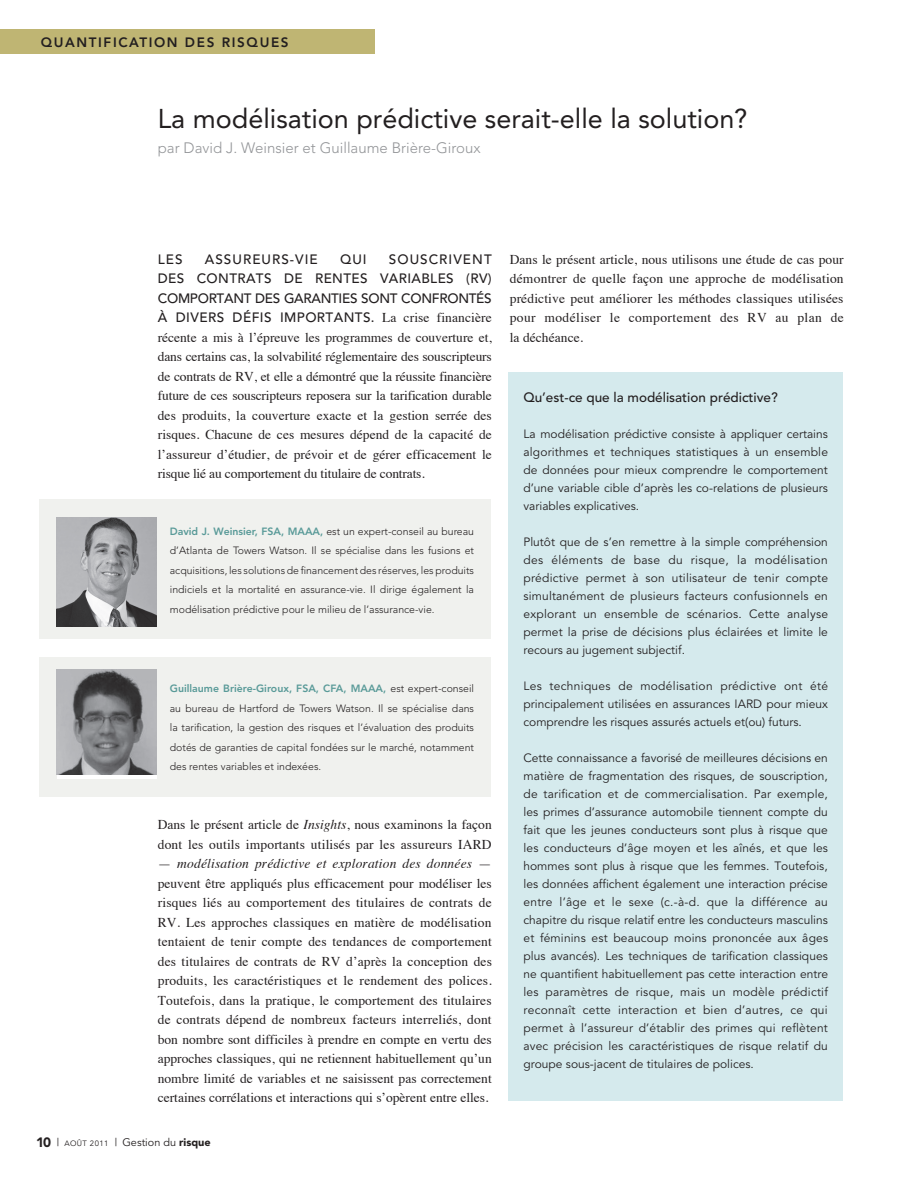
<style>
.page{position:relative;width:918px;height:1188px;background:#fff}
.page>*{position:absolute;margin:0;border:0;box-sizing:border-box;transform-origin:0 0}
.t1{font:27px "Avenir";color:#231f20}
.t2{font:300 15px "Avenir";color:#939598}
.t3{font:13.5px/19.5px "Times";color:#231f20;text-align:justify}
.t4{font:500 13.5px/19.5px "Avenir";letter-spacing:.03em;color:#231f20;text-align:justify}
.t5{font:800 13.5px "Avenir";letter-spacing:.12em;color:#231f20}
.t6{font:500 13.5px "Avenir";letter-spacing:.075em;color:#231f20}
.t7{font:12px/18px "Avenir";color:#231f20;text-align:justify}
.t8{font:10.8px "Avenir";color:#231f20}
.t9{font:300 10.5px/19.5px "Avenir";color:#231f20;text-align:justify}
.t10{font:800 10.5px "Avenir";color:#599a98}
.s1{font-family:"Times";font-weight:400}
.s2{font-weight:800;color:#599a98}
.s3{font-style:italic}
.s4{font-weight:900;font-size:13.5px}
.s5{font-size:7.8px}
.s6{font-weight:900}
</style>
<div class="page">
<div style="left:0;top:30px;width:375px;height:24px;background:#bfb573"></div>
<div style="left:40px;top:500px;width:451px;height:139px;background:#f0f1ee"></div>
<div style="left:40px;top:657px;width:451px;height:139px;background:#f0f1ee"></div>
<div style="left:508px;top:372px;width:335px;height:729px;background:#d5eaed"></div>
<img style="left:57px;top:518px;width:100px;height:109px">
<div style="left:57px;top:669px;width:100px;height:109px;background:linear-gradient(to right,#fff,#fff)"></div>
<img style="left:57px;top:669px;width:100px;height:105px">
<p class="t5" style="left:41px;top:34px;width:248px">Quantification des risques</p>
<h1 class="t1" style="left:158px;top:102px;width:591px">La modélisation prédictive serait-elle la solution?</h1>
<p class="t2" style="left:158px;top:139px;width:324px">par David J. Weinsier et Guillaume Brière-Giroux</p>
<p class="t4" style="left:158px;top:250px;width:336px;text-indent:231px">SOUSCRIVENT DES CONTRATS DE RENTES VARIABLES (RV)<br>COMPORTANT DES GARANTIES SONT CONFRONTÉS À DIVERS DÉFIS IMPORTANTS. <span class="s1">La crise financière</span></p>
<p class="t3" style="left:158px;top:327px;width:336px">récente a mis à l’épreuve les programmes de couverture et, dans certains cas, la solvabilité réglementaire des souscripteurs de contrats de RV, et elle a démontré que la réussite financière future de ces souscripteurs reposera sur la tarification durable des produits, la couverture exacte et la gestion serrée des risques. Chacune de ces mesures dépend de la capacité de l’assureur d’étudier, de prévoir et de gérer efficacement le risque lié au comportement du titulaire de contrats.</p>
<p class="t4" style="left:158px;top:250px;width:26px">LES</p>
<p class="t6" style="left:205px;top:252px;width:115px">ASSUREURS-VIE</p>
<p class="t4" style="left:340px;top:250px;width:28px">QUI</p>
<p class="t9" style="left:170px;top:521px;width:306px;text-indent:150px"><span class="s2">,</span> est un expert-conseil au bureau d’Atlanta de Towers Watson. Il se spécialise dans les fusions et acquisitions, les solutions de financement des réserves, les produits indiciels et la mortalité en assurance-vie. Il dirige également la modélisation prédictive pour le milieu de l’assurance-vie.</p>
<p class="t10" style="left:170px;top:525px;width:137px">David J. Weinsier, FSA, MAAA</p>
<p class="t10" style="left:170px;top:682px;width:161px">Guillaume Brière-Giroux, FSA, CFA</p>
<p class="t10" style="left:343px;top:682px;width:26px">, MAAA</p>
<p class="t9" style="left:170px;top:679px;width:306px;text-indent:213px"><span class="s2">,</span> est expert-conseil au bureau de Hartford de Towers Watson. Il se spécialise dans la tarification, la gestion des risques et l’évaluation des produits dotés de garanties de capital fondées sur le marché, notamment des rentes variables et indexées.</p>
<p class="t3" style="left:158px;top:814px;width:335px">Dans le présent article de <span class="s3">Insights</span>, nous examinons la façon dont les outils importants utilisés par les assureurs IARD</p>
<p class="t3" style="left:158px;top:853px;width:336px">— <span class="s3">modélisation prédictive et exploration des données</span> — peuvent être appliqués plus efficacement pour modéliser les risques liés au comportement des titulaires de contrats de RV. Les approches classiques en matière de modélisation tentaient de tenir compte des tendances de comportement des titulaires de contrats de RV d’après la conception des produits, les caractéristiques et le rendement des polices.<br>Toutefois, dans la pratique, le comportement des titulaires de contrats dépend de nombreux facteurs interreliés, dont bon nombre sont difficiles à prendre en compte en vertu des approches classiques, qui ne retiennent habituellement qu’un nombre limité de variables et ne saisissent pas correctement certaines corrélations et interactions qui s’opèrent entre elles.</p>
<p class="t8" style="left:36px;top:1136px;width:176px"><span class="s4">10</span> | <span class="s5">AoÛt 2011</span> | Gestion du <span class="s6">risque</span></p>
<p class="t3" style="left:510px;top:248px;width:336px">Dans le présent article, nous utilisons une étude de cas pour démontrer de quelle façon une approche de modélisation prédictive peut améliorer les méthodes classiques utilisées pour modéliser le comportement des RV au plan de la déchéance.</p>
<p class="t4" style="left:524px;top:388px;width:256px">QU’EST-CE QUE LA MODÉLISATION PRÉDICTIVE?</p>
<p class="t7" style="left:524px;top:425px;width:306px">La modélisation prédictive consiste à appliquer certains algorithmes et techniques statistiques à un ensemble de données pour mieux comprendre le comportement d’une variable cible d’après les co-relations de plusieurs variables explicatives.</p>
<p class="t7" style="left:524px;top:533px;width:306px">Plutôt que de s’en remettre à la simple compréhension des éléments de base du risque, la modélisation prédictive permet à son utilisateur de tenir compte simultanément de plusieurs facteurs confusionnels en explorant un ensemble de scénarios. Cette analyse permet la prise de décisions plus éclairées et limite le recours au jugement subjectif.</p>
<p class="t7" style="left:524px;top:677px;width:306px">Les techniques de modélisation prédictive ont été principalement utilisées en assurances IARD pour mieux comprendre les risques assurés actuels et(ou) futurs.</p>
<p class="t7" style="left:524px;top:749px;width:306px">Cette connaissance a favorisé de meilleures décisions en matière de fragmentation des risques, de souscription, de tarification et de commercialisation. Par exemple, les primes d’assurance automobile tiennent compte du fait que les jeunes conducteurs sont plus à risque que les conducteurs d’âge moyen et les aînés, et que les hommes sont plus à risque que les femmes. Toutefois, les données affichent également une interaction précise entre l’âge et le sexe (c.-à-d. que la différence au chapitre du risque relatif entre les conducteurs masculins et féminins est beaucoup moins prononcée aux âges plus avancés). Les techniques de tarification classiques ne quantifient habituellement pas cette interaction entre les paramètres de risque, mais un modèle prédictif reconnaît cette interaction et bien d’autres, ce qui permet à l’assureur d’établir des primes qui reflètent avec précision les caractéristiques de risque relatif du groupe sous-jacent de titulaires de polices.</p>
</div>
